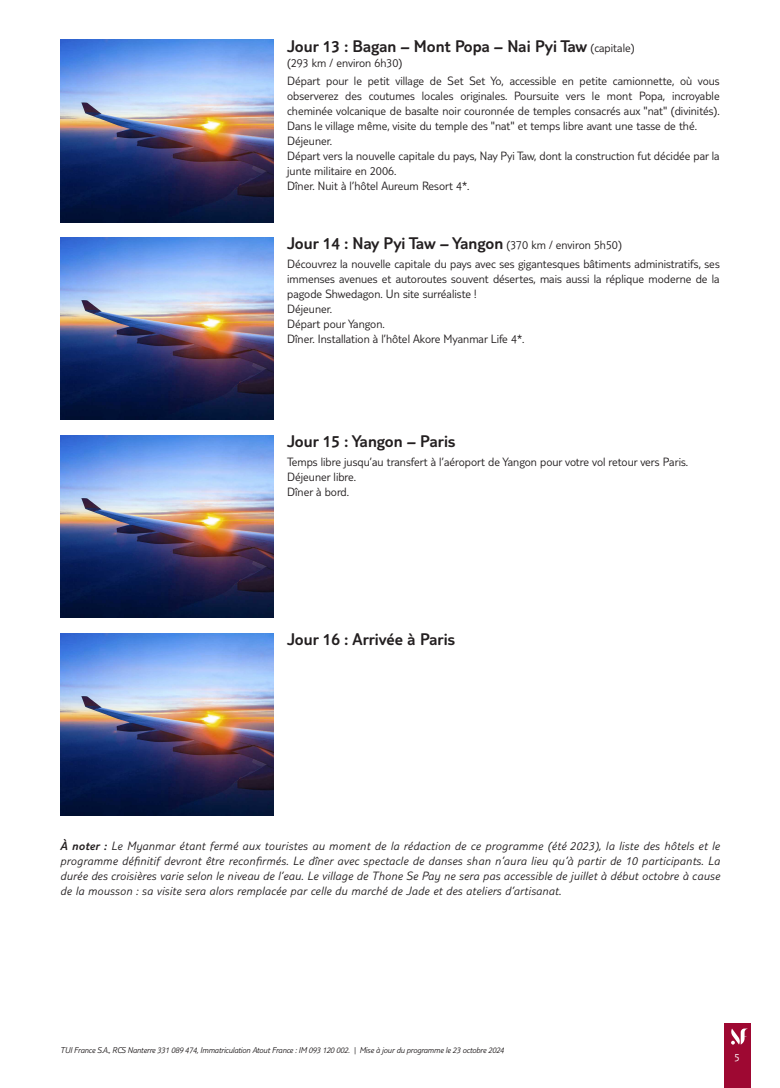
<style>
.page{position:relative;width:780px;height:1088px;background:#fff}
.page>*{position:absolute;margin:0;border:0;box-sizing:border-box;transform-origin:0 0}
.t1{font:300 17.5px "TUI Type";color:#231f20}
.t2{font:300 12.5px/15px "TUI Type";color:#231f20}
.t3{font:italic 300 12.5px/15px "TUI Type";letter-spacing:.02em;color:#231f20;text-align:justify}
.t4{font:300 11.25px "TUI Type";color:#fff}
.t5{font:italic 300 8.75px "TUI Type";letter-spacing:-.02em;color:#231f20}
.s1{font-size:12.5px}
.s2{font-style:inherit}
</style>
<div class="page">
<div style="left:724px;top:1023px;width:26px;height:65px;background:#9e0832"></div>
<svg style="left:731px;top:1028px;width:17px;height:16px"></svg>
<img style="left:60px;top:40px;width:213px;height:182px">
<img style="left:60px;top:238px;width:213px;height:182px">
<img style="left:60px;top:435px;width:213px;height:182px">
<img style="left:60px;top:633px;width:213px;height:182px">
<h1 class="t1" style="left:287px;top:36px;width:349px">Jour 13 : Bagan – Mont Popa – Nai Pyi Taw <span class="s1">(capitale)</span></h1>
<p class="t2" style="left:287px;top:53px;width:434px;line-height:18.5px">(293 km / environ 6h30)<br>Départ pour le petit village de Set Set Yo, accessible en petite camionnette, où vous</p>
<p class="t2" style="left:287px;top:88px;width:434px">observerez des coutumes locales originales. Poursuite vers le mont Popa, incroyable cheminée volcanique de basalte noir couronnée de temples consacrés aux "nat" (divinités).<br>Dans le village même, visite du temple des "nat" et temps libre avant une tasse de thé.<br>Déjeuner.<br>Départ vers la nouvelle capitale du pays, Nay Pyi Taw, dont la construction fut décidée par la junte militaire en 2006.<br>Dîner. Nuit à l’hôtel Aureum Resort 4*.</p>
<h1 class="t1" style="left:287px;top:234px;width:336px">Jour 14 : Nay Pyi Taw – Yangon <span class="s1">(370 km / environ 5h50)</span></h1>
<p class="t2" style="left:287px;top:256px;width:434px">Découvrez la nouvelle capitale du pays avec ses gigantesques bâtiments administratifs, ses immenses avenues et autoroutes souvent désertes, mais aussi la réplique moderne de la pagode Shwedagon. Un site surréaliste !<br>Déjeuner.<br>Départ pour Yangon.<br>Dîner. Installation à l’hôtel Akore Myanmar Life 4*.</p>
<h1 class="t1" style="left:287px;top:431px;width:169px">Jour 15 : Yangon – Paris</h1>
<p class="t2" style="left:287px;top:454px;width:402px">Temps libre jusqu’au transfert à l’aéroport de Yangon pour votre vol retour vers Paris.<br>Déjeuner libre.<br>Dîner à bord.</p>
<h1 class="t1" style="left:287px;top:629px;width:169px">Jour 16 : Arrivée à Paris</h1>
<p class="t3" style="left:60px;top:838px;width:661px"><span class="s2">À noter :</span> Le Myanmar étant fermé aux touristes au moment de la rédaction de ce programme (été 2023), la liste des hôtels et le programme définitif devront être reconfirmés. Le dîner avec spectacle de danses shan n’aura lieu qu’à partir de 10 participants. La durée des croisières varie selon le niveau de l’eau. Le village de Thone Se Pay ne sera pas accessible de juillet à début octobre à cause de la mousson : sa visite sera alors remplacée par celle du marché de Jade et des ateliers d’artisanat.</p>
<p class="t5" style="left:60px;top:1045px;width:445px">TUI France S.A., RCS Nanterre 331 089 474, Immatriculation Atout France : IM 093 120 002. | Mise à jour du programme le 23 octobre 2024</p>
<p class="t4" style="left:734px;top:1050px;width:7px">5</p>
</div>
